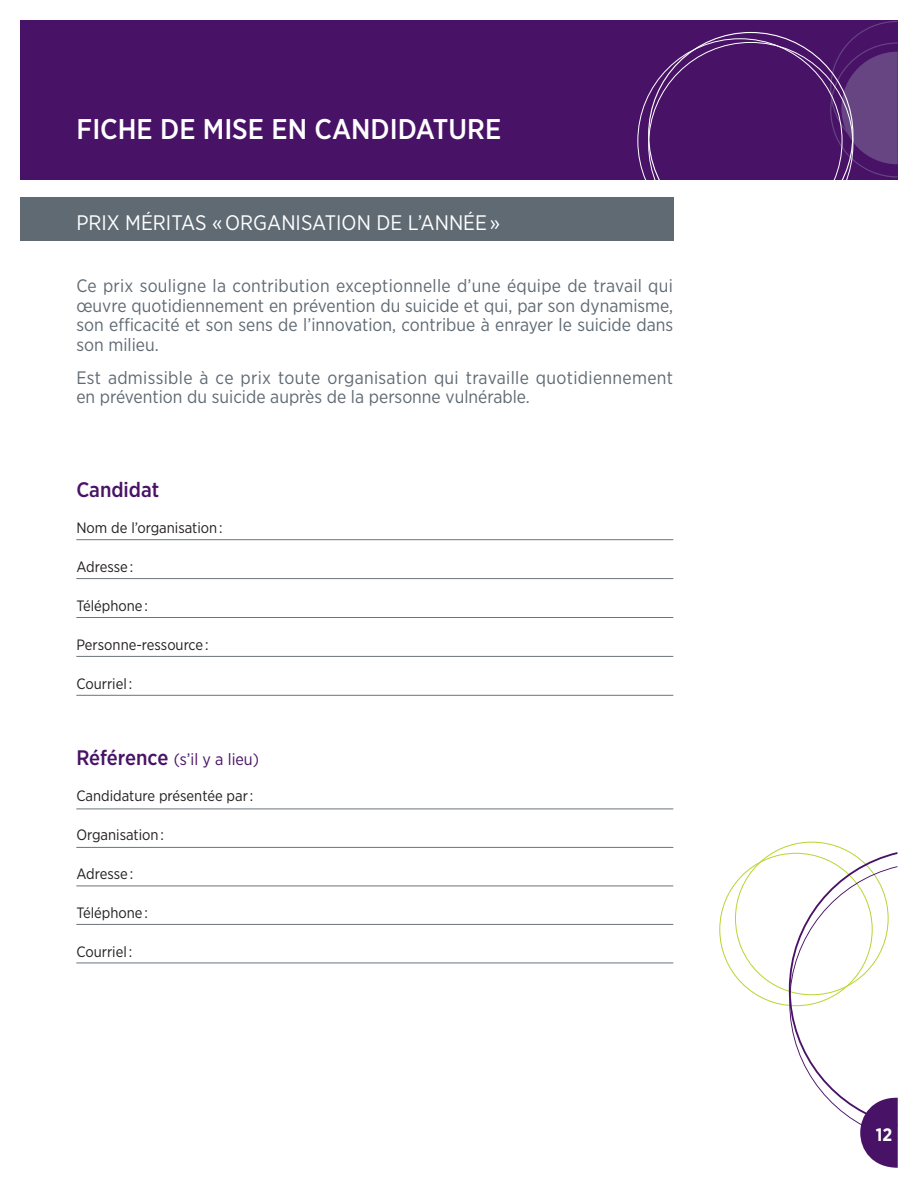
<style>
.page{position:relative;width:918px;height:1188px;background:#fff}
.page>*{position:absolute;margin:0;border:0;box-sizing:border-box;transform-origin:0 0}
.t1{font:500 28.5px "Gotham Narrow";color:#fff}
.t2{font:21px "Gotham Narrow";color:#fff}
.t3{font:500 21px "Gotham Narrow";color:#481267}
.t4{font:18px/19.5px "Gotham Narrow";color:#606a73;text-align:justify}
.t5{font:700 18px "Gotham Narrow";color:#fff}
.t6{font:16.5px "Gotham Narrow";color:#481267}
.t7{font:15px "Gotham Narrow";color:#231f20}
.s1{font-weight:500;font-size:21px}
</style>
<div class="page">
<svg style="left:789px;top:852px;width:109px;height:316px"></svg>
<div style="left:20px;top:20px;width:878px;height:159px;background:#481267"></div>
<svg style="left:830px;top:21px;width:68px;height:157px"></svg>
<div style="left:20px;top:197px;width:653px;height:44px;background:#606a73"></div>
<hr style="left:76px;top:539px;width:597px;height:1px;background:#6a747b">
<hr style="left:76px;top:578px;width:597px;height:1px;background:#6a747b">
<hr style="left:76px;top:617px;width:597px;height:1px;background:#6a747b">
<hr style="left:76px;top:656px;width:597px;height:1px;background:#6a747b">
<hr style="left:76px;top:695px;width:597px;height:1px;background:#6a747b">
<hr style="left:76px;top:809px;width:597px;height:1px;background:#6a747b">
<hr style="left:76px;top:847px;width:597px;height:1px;background:#6a747b">
<hr style="left:76px;top:886px;width:597px;height:1px;background:#6a747b">
<hr style="left:76px;top:924px;width:597px;height:1px;background:#6a747b">
<hr style="left:76px;top:963px;width:597px;height:1px;background:#6a747b">
<h1 class="t1" style="left:77px;top:111px;width:426px">FICHE DE MISE EN CANDIDATURE</h1>
<p class="t2" style="left:76px;top:209px;width:88px">Prix méritas</p>
<p class="t2" style="left:212px;top:209px;width:43px">« Orga</p>
<p class="t2" style="left:281px;top:209px;width:25px">nisatio</p>
<p class="t2" style="left:357px;top:209px;width:145px">n de l’année »</p>
<p class="t4" style="left:76px;top:276px;width:598px">Ce prix souligne la contribution exceptionnelle d’une équipe de travail qui œuvre quotidiennement en prévention du suicide et qui, par son dynamisme, son efficacité et son sens de l’innovation, contribue à enrayer le suicide dans son milieu.</p>
<p class="t4" style="left:76px;top:367px;width:598px">Est admissible à ce prix toute organisation qui travaille quotidiennement en prévention du suicide auprès de la personne vulnérable.</p>
<p class="t3" style="left:76px;top:477px;width:84px">CANDIDAT</p>
<p class="t7" style="left:76px;top:519px;width:148px">Nom de l’organisation :</p>
<p class="t7" style="left:76px;top:558px;width:58px">Adresse :</p>
<p class="t7" style="left:76px;top:597px;width:73px">Téléphone :</p>
<p class="t7" style="left:76px;top:636px;width:134px">Personne-ressource :</p>
<p class="t7" style="left:76px;top:675px;width:57px">Courriel :</p>
<p class="t6" style="left:76px;top:749px;width:184px"><span class="s1">RÉFÉRENCE</span> (s’il y a lieu)</p>
<p class="t7" style="left:76px;top:787px;width:178px">Candidature présentée par :</p>
<p class="t7" style="left:76px;top:826px;width:89px">Organisation :</p>
<p class="t7" style="left:76px;top:865px;width:58px">Adresse :</p>
<p class="t7" style="left:76px;top:904px;width:73px">Téléphone :</p>
<p class="t7" style="left:76px;top:943px;width:57px">Courriel :</p>
<p class="t5" style="left:876px;top:1123px;width:18px">12</p>
</div>
